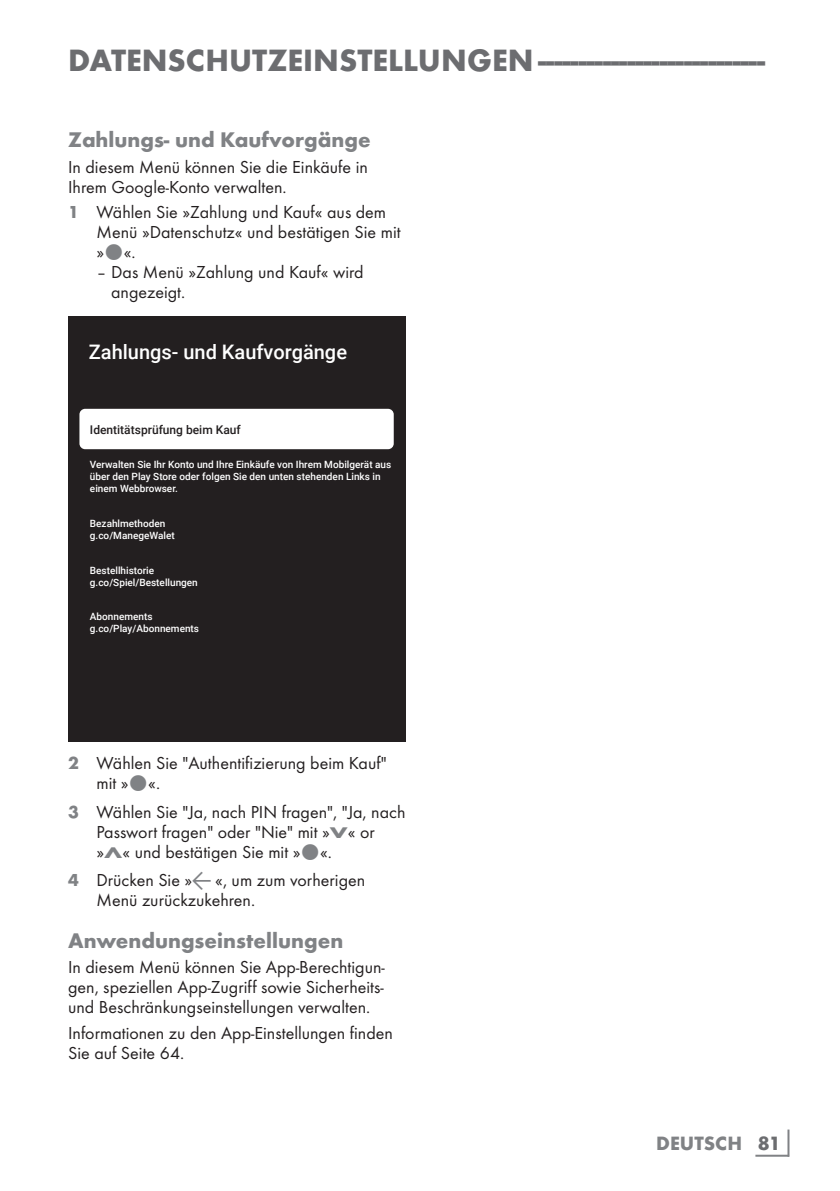
<style>
.page{position:relative;width:840px;height:1191px;background:#fff}
.page>*{position:absolute;margin:0;border:0;box-sizing:border-box;transform-origin:0 0}
.t1{font:700 32px "Futura TOT";color:#6c6d70}
.t2{font:700 22px "Futura TOT";color:#808285}
.t3{font:500 20px "Roboto";color:#fff}
.t4{font:700 20px "Futura TOT";color:#808285}
.t5{font:18px/20px "Futura TOT Boo";color:#231f20}
.t6{font:500 12px "Roboto";color:#231f20}
.t7{font:500 10px/12px "Roboto";color:#fff}
.s1{font-family:"Futura TOT";font-weight:700;color:#808285}
.s2{font-family:"Futura TOT";font-weight:700;font-size:16px;color:#808285}
.s3{font-family:"Arcelik TS9 Android";font-size:20px;color:#808285}
.s4{color:#6c6d70}
</style>
<div class="page">
<hr style="left:787px;top:1129px;width:2px;height:27px;background:#808285">
<hr style="left:755px;top:1154px;width:33px;height:2px;background:#808285">
<div style="left:68px;top:316px;width:337px;height:425px;background:#231f20"></div>
<div style="left:79px;top:409px;width:314px;height:40px;background:#fff;border-radius:6px"></div>
<h1 class="t1" style="left:68px;top:40px;width:698px">DATENSCHUTZEINSTELLUNGEN-----------------------------</h1>
<p class="t2" style="left:68px;top:126px;width:304px">Zahlungs- und Kaufvorgänge</p>
<p class="t5" style="left:68px;top:156px;width:301px">In diesem Menü können Sie die Einkäufe in<br>Ihrem Google-Konto verwalten.</p>
<p class="t5" style="left:96px;top:202px;width:305px;text-indent:-28px"><span class="s1">1</span> Wählen Sie »Zahlung und Kauf« aus dem<br>Menü »Datenschutz« und bestätigen Sie mit » «.</p>
<p class="t5" style="left:111px;top:262px;width:254px;text-indent:-15px">– Das Menü »Zahlung und Kauf« wird angezeigt.</p>
<p class="t3" style="left:89px;top:338px;width:259px">Zahlungs- und Kaufvorgänge</p>
<p class="t6" style="left:90px;top:421px;width:152px">Identitätsprüfung beim Kauf</p>
<p class="t7" style="left:90px;top:458px;width:303px">Verwalten Sie Ihr Konto und Ihre Einkäufe von Ihrem Mobilgerät aus über den Play Store oder folgen Sie den unten stehenden Links in einem Webbrowser.</p>
<p class="t7" style="left:90px;top:517px;width:86px">Bezahlmethoden g.co/ManegeWalet</p>
<p class="t7" style="left:90px;top:564px;width:109px">Bestellhistorie g.co/Spiel/Bestellungen</p>
<p class="t7" style="left:90px;top:610px;width:111px">Abonnements g.co/Play/Abonnements</p>
<p class="t5" style="left:96px;top:753px;width:291px;text-indent:-28px"><span class="s1">2</span> Wählen Sie "Authentifizierung beim Kauf" mit » «.</p>
<p class="t5" style="left:96px;top:802px;width:310px;text-indent:-28px"><span class="s1">3</span> Wählen Sie "Ja, nach PIN fragen", "Ja, nach<br>Passwort fragen" oder "Nie" mit »<span class="s2">V</span>« or »<span class="s2">Λ</span>« und bestätigen Sie mit » «.</p>
<p class="t5" style="left:96px;top:870px;width:270px;text-indent:-28px"><span class="s1">4</span> Drücken Sie »<span class="s3">a</span> «, um zum vorherigen<br>Menü zurückzukehren.</p>
<p class="t2" style="left:68px;top:926px;width:276px">Anwendungseinstellungen</p>
<p class="t5" style="left:68px;top:957px;width:318px;text-align:justify">In diesem Menü können Sie App-Berechtigun&shy;gen, speziellen App-Zugriff sowie Sicherheits&shy;und Beschränkungseinstellungen verwalten.</p>
<p class="t5" style="left:68px;top:1022px;width:326px">Informationen zu den App-Einstellungen finden<br>Sie auf Seite 64.</p>
<p class="t4" style="left:656px;top:1131px;width:126px">DEUTSCH <span class="s4">81</span></p>
</div>
